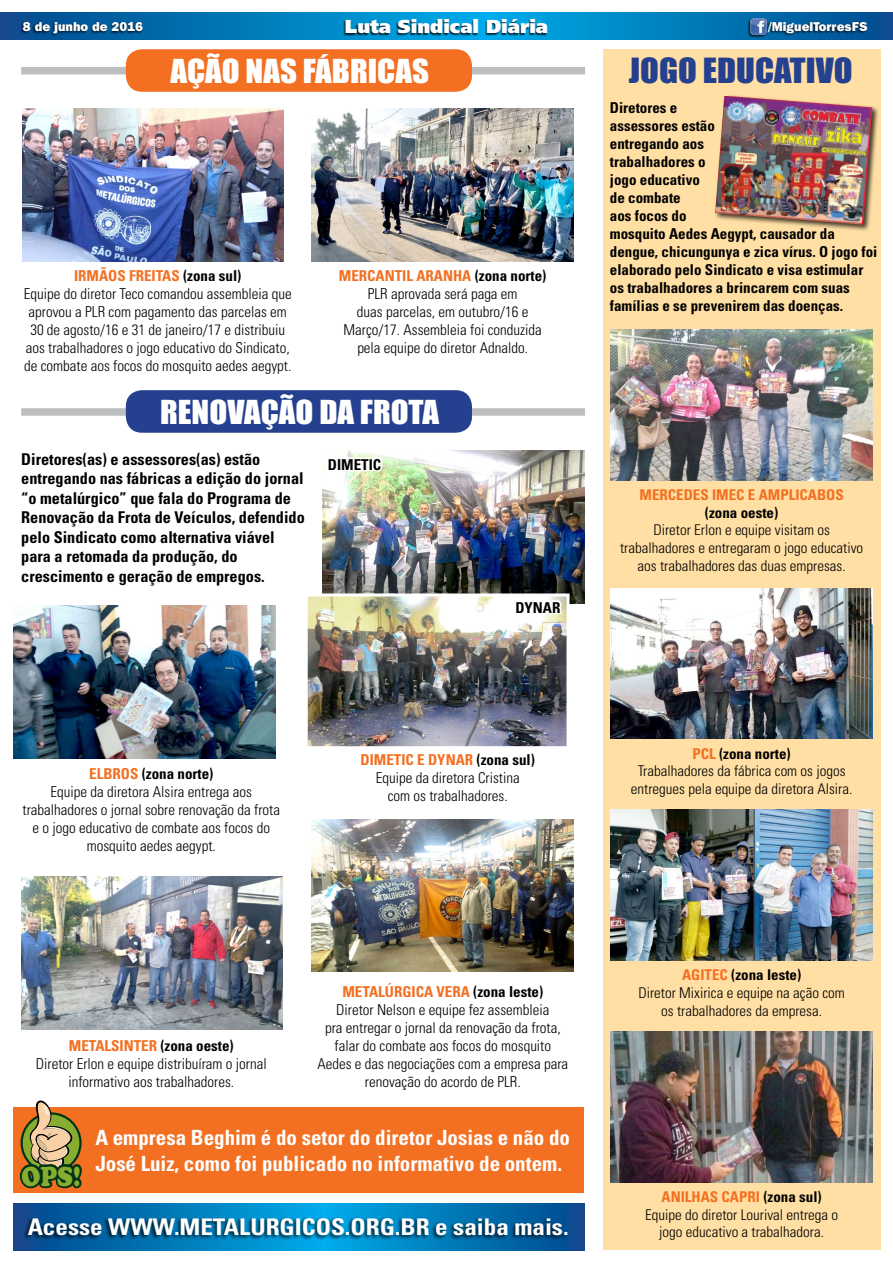
<style>
.page{position:relative;width:893px;height:1263px;background:#fff}
.page>*{position:absolute;margin:0;border:0;box-sizing:border-box;transform-origin:0 0}
.t1{font:31.95px "Impact";color:#25408f;scale:1.08 1}
.t2{font:30.3px "Impact";color:#fff;scale:1.08 1}
.t3{font:27.15px "Cooper Black Std";color:#86ad32;scale:.86 1}
.t4{font:700 condensed 22.95px "Univers";color:#fff;scale:1.09 1}
.t5{font:700 condensed 21px/25.2px "Univers";color:#fff}
.t6{font:900 18.75px "Frutiger";color:#fff}
.t7{font:700 condensed 16.2px/19.5px "Univers";color:#000}
.t8{font:300 condensed 15px/18px "Univers";color:#000;text-align:center}
.t9{font:700 condensed 15px/18px "Univers";color:#000}
.t10{font:300 condensed 14.85px/17.7px "Univers";color:#000;text-align:center}
.t11{font:700 condensed 14.85px "Univers";color:#f36f21}
.t12{font:700 condensed 14.85px "Univers";color:#000}
.t13{font:800 12.75px "Franklin Gothic IT Cby BT";color:#fff}
.s1{font-weight:700;color:#f36f21}
.s2{font-weight:700}
</style>
<div class="page">
<div style="left:14px;top:1107px;width:570px;height:85px;background:#f36f21"></div>
<svg style="left:14px;top:1203px;width:570px;height:47px;background:#0277b7"></svg>
<svg style="left:0;top:13px;width:893px;height:27px;background:#0179b8"></svg>
<div style="left:343px;top:19px;width:204px;height:18px;background:#000;opacity:.75"></div>
<div style="left:20px;top:21px;width:123px;height:15px;background:#000;opacity:.75"></div>
<div style="left:765px;top:21px;width:103px;height:15px;background:#000;opacity:.75"></div>
<div style="left:747px;top:18px;width:20px;height:20px;background:#000;opacity:.75"></div>
<img style="left:750px;top:18px;width:17px;height:17px">
<div style="left:21px;top:67px;width:564px;height:7px;background:#bcbec0"></div>
<div style="left:21px;top:408px;width:564px;height:8px;background:#bcbec0"></div>
<div style="left:126px;top:49px;width:346px;height:43px;background:#f36f21;border-radius:16px"></div>
<div style="left:126px;top:390px;width:346px;height:43px;background:#25408f;border-radius:16px"></div>
<img style="left:22px;top:108px;width:262px;height:153px">
<img style="left:311px;top:108px;width:262px;height:153px">
<div style="left:603px;top:49px;width:277px;height:1200px;background:#ffdfa4"></div>
<img style="left:322px;top:451px;width:262px;height:152px">
<img style="left:309px;top:597px;width:257px;height:148px">
<div style="left:305px;top:593px;width:265px;height:156px;border:3px solid #fff"></div>
<img style="left:21px;top:877px;width:261px;height:152px">
<img style="left:14px;top:606px;width:261px;height:152px">
<img style="left:312px;top:819px;width:262px;height:153px">
<img style="left:611px;top:330px;width:262px;height:150px">
<img style="left:611px;top:588px;width:262px;height:151px">
<img style="left:611px;top:810px;width:262px;height:150px">
<img style="left:611px;top:1031px;width:262px;height:151px">
<div style="left:714px;top:94px;width:165px;height:138px;background:#000;opacity:.75"></div>
<img style="left:715px;top:96px;width:157px;height:129px">
<svg style="left:19px;top:1100px;width:63px;height:89px"></svg>
<div style="left:23px;top:1216px;width:545px;height:24px;background:#000;opacity:.75"></div>
<svg style="left:326px;top:450px;width:58px;height:43px"></svg>
<svg style="left:513px;top:576px;width:52px;height:49px"></svg>
<p class="t13" style="left:23px;top:18px;width:122px">8 de junho de 2016</p>
<p class="t6" style="left:345px;top:15px;width:205px">Luta Sindical Diária</p>
<p class="t13" style="left:768px;top:18px;width:101px">/MiguelTorresFS</p>
<h2 class="t2" style="left:170px;top:48px;width:241px">AÇÃO NAS FÁBRICAS</h2>
<h1 class="t1" style="left:629px;top:46px;width:209px">JOGO EDUCATIVO</h1>
<p class="t9" style="left:610px;top:98px;width:269px">Diretores e<br>assessores estão<br>entregando aos<br>trabalhadores o<br>jogo educativo<br>de combate<br>aos focos do<br>mosquito Aedes Aegypt, causador da dengue, chicungunya e zica vírus. O jogo foi elaborado pelo Sindicato e visa estimular os trabalhadores a brincarem com suas famílias e se prevenirem das doenças.</p>
<p class="t8" style="left:24px;top:267px;width:269px"><span class="s1">IRMÃOS FREITAS</span> <span class="s2">(zona sul)<br></span>Equipe do diretor Teco comandou assembleia que aprovou a PLR com pagamento das parcelas em 30 de agosto/16 e 31 de janeiro/17 e distribuiu aos trabalhadores o jogo educativo do Sindicato, de combate aos focos do mosquito aedes aegypt.</p>
<p class="t8" style="left:339px;top:267px;width:209px"><span class="s1">MERCANTIL ARANHA</span> <span class="s2">(zona norte)<br></span>PLR aprovada será paga em<br>duas parcelas, em outubro/16 e<br>Março/17. Assembleia foi conduzida pela equipe do diretor Adnaldo.</p>
<h2 class="t2" style="left:160px;top:388px;width:260px">RENOVAÇÃO DA FROTA</h2>
<p class="t7" style="left:21px;top:449px;width:285px">Diretores(as) e assessores(as) estão entregando nas fábricas a edição do jornal “o metalúrgico” que fala do Programa de Renovação da Frota de Veículos, defendido pelo Sindicato como alternativa viável para a retomada da produção, do crescimento e geração de empregos.</p>
<p class="t9" style="left:328px;top:455px;width:55px">DIMETIC</p>
<p class="t9" style="left:515px;top:598px;width:47px">DYNAR</p>
<p class="t11" style="left:640px;top:485px;width:206px">MERCEDES IMEC E AMPLICABOS</p>
<p class="t12" style="left:705px;top:503px;width:75px">(zona oeste)</p>
<p class="t10" style="left:620px;top:521px;width:245px">Diretor Erlon e equipe visitam os trabalhadores e entregaram o jogo educativo aos trabalhadores das duas empresas.</p>
<p class="t8" style="left:23px;top:765px;width:259px"><span class="s1">ELBROS</span> <span class="s2">(zona norte)<br></span>Equipe da diretora Alsira entrega aos trabalhadores o jornal sobre renovação da frota e o jogo educativo de combate aos focos do mosquito aedes aegypt.</p>
<p class="t8" style="left:361px;top:750px;width:176px"><span class="s1">DIMETIC E DYNAR</span> <span class="s2">(zona sul)<br></span>Equipe da diretora Cristina<br>com os trabalhadores.</p>
<p class="t8" style="left:36px;top:1036px;width:232px"><span class="s1">METALSINTER</span> <span class="s2">(zona oeste)<br></span>Diretor Erlon e equipe distribuíram o jornal informativo aos trabalhadores.</p>
<p class="t8" style="left:317px;top:982px;width:252px"><span class="s1">METALÚRGICA VERA</span> <span class="s2">(zona leste)<br></span>Diretor Nelson e equipe fez assembleia<br>pra entregar o jornal da renovação da frota, falar do combate aos focos do mosquito Aedes e das negociações com a empresa para renovação do acordo de PLR.</p>
<h3 class="t3" style="left:22px;top:1160px;width:70px">OPS!</h3>
<h3 class="t5" style="left:95px;top:1125px;width:476px">A empresa Beghim é do setor do diretor Josias e não do<br>José Luiz, como foi publicado no informativo de ontem.</h3>
<h3 class="t4" style="left:28px;top:1212px;width:498px">Acesse WWW.METALURGICOS.ORG.BR e saiba mais.</h3>
<p class="t10" style="left:631px;top:744px;width:223px"><span class="s1">PCL</span> <span class="s2">(zona norte)<br></span>Trabalhadores da fábrica com os jogos entregues pela equipe da diretora Alsira.</p>
<p class="t10" style="left:638px;top:966px;width:208px"><span class="s1">AGITEC</span> <span class="s2">(zona leste)<br></span>Diretor Mixirica e equipe na ação com os trabalhadores da empresa.</p>
<p class="t10" style="left:645px;top:1188px;width:195px"><span class="s1">ANILHAS CAPRI</span> <span class="s2">(zona sul)<br></span>Equipe do diretor Lourival entrega o jogo educativo a trabalhadora.</p>
</div>
